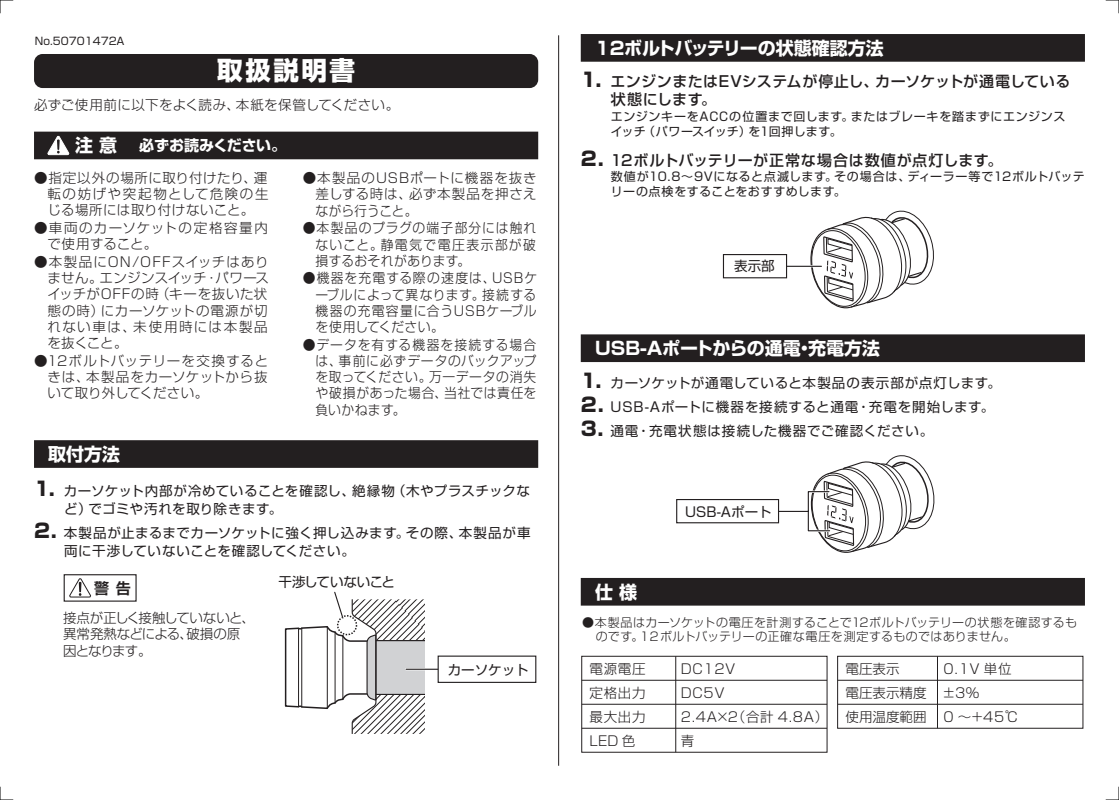
<style>
.page{position:relative;width:1119px;height:800px;background:#fff}
.page>*{position:absolute;margin:0;border:0;box-sizing:border-box;transform-origin:0 0}
.t1{font:800 25.5px "Shin Go Pro";letter-spacing:.1em;color:#fff}
.t2{font:700 18px "Shin Go Pro";color:#fff}
.t3{font:500 15px/18px "Shin Go Pro";letter-spacing:.025em;color:#231f20}
.t4{font:700 15px "Shin Go Pro";letter-spacing:-.01em;color:#fff}
.t5{font:700 15px "Shin Go Pro De";color:#231f20}
.t6{font:300 13.5px/16.2px "Shin Go Pro";letter-spacing:.045em;color:#231f20;text-align:justify}
.t7{font:13.5px/18px "Shin Go Pro";letter-spacing:.045em;color:#231f20}
.t8{font:300 13.5px/16.2px "Shin Go Pro";letter-spacing:.045em;color:#231f20;text-align:justify;scale:.95 1}
.t9{font:300 13.5px/16.2px "Shin Go Pro";letter-spacing:-.05em;color:#231f20}
.t10{font:300 13.5px "Shin Go Pro";letter-spacing:.025em;color:#231f20}
.t11{font:300 13.5px/16.2px "Shin Go Pro";letter-spacing:.08em;color:#231f20}
.t12{font:300 13.5px/23.9px "Shin Go Pro";color:#231f20}
.t13{font:13.5px "Shin Go Pro";letter-spacing:-.03em;color:#231f20}
.t14{font:12px/15px "Shin Go Pro";letter-spacing:.05em;color:#231f20}
.t15{font:300 12px/14.4px "Shin Go Pro";letter-spacing:.025em;color:#231f20}
.t16{font:10.5px "Shin Go Pro";color:#231f20}
.s1{font-size:18px}
.s2{font-weight:800;font-size:19.5px}
</style>
<div class="page">
<div style="left:34px;top:54px;width:504px;height:34px;background:#231f20;border-radius:9px"></div>
<div style="left:580px;top:334px;width:504px;height:28px;background:#231f20"></div>
<div style="left:580px;top:34px;width:504px;height:28px;background:#231f20"></div>
<div style="left:580px;top:577px;width:504px;height:28px;background:#231f20"></div>
<div style="left:34px;top:440px;width:504px;height:28px;background:#231f20"></div>
<div style="left:34px;top:132px;width:504px;height:27px;background:#231f20"></div>
<svg style="left:47px;top:136px;width:23px;height:19px"></svg>
<svg style="left:284px;top:591px;width:140px;height:142px"></svg>
<hr style="left:406px;top:668px;width:33px;height:2px;background:#fff">
<hr style="left:406px;top:668px;width:33px;height:1px;background:#231f20">
<div style="left:437px;top:655px;width:99px;height:27px;background:#fff"></div>
<hr style="left:558px;top:35px;width:1px;height:730px;background:#231f20">
<svg style="left:810px;top:210px;width:124px;height:99px"></svg>
<hr style="left:783px;top:265px;width:38px;height:2px;background:#fff">
<hr style="left:783px;top:266px;width:38px;height:1px;background:#231f20">
<div style="left:722px;top:254px;width:65px;height:24px;background:#fff;border:1px solid #231f20"></div>
<div style="left:581px;top:655px;width:246px;height:97px;border:1px solid #231f20"></div>
<hr style="left:581px;top:679px;width:246px;height:1px;background:#231f20">
<hr style="left:581px;top:703px;width:246px;height:1px;background:#231f20">
<hr style="left:581px;top:727px;width:246px;height:1px;background:#231f20">
<hr style="left:675px;top:656px;width:1px;height:96px;background:#231f20">
<div style="left:837px;top:655px;width:246px;height:73px;border:1px solid #231f20"></div>
<hr style="left:837px;top:679px;width:245px;height:1px;background:#231f20">
<hr style="left:837px;top:703px;width:245px;height:1px;background:#231f20">
<hr style="left:937px;top:656px;width:1px;height:72px;background:#231f20">
<svg style="left:776px;top:455px;width:159px;height:98px"></svg>
<div style="left:676px;top:499px;width:103px;height:24px;background:#fff;border:1px solid #231f20"></div>
<svg style="left:69px;top:578px;width:22px;height:19px"></svg>
<div style="left:64px;top:574px;width:73px;height:27px;border:1px solid #231f20"></div>
<svg style="left:0;top:786px;width:13px;height:14px"></svg>
<svg style="left:0;top:0;width:13px;height:13px"></svg>
<svg style="left:1105px;top:0;width:14px;height:13px"></svg>
<svg style="left:1105px;top:786px;width:14px;height:14px"></svg>
<p class="t16" style="left:35px;top:32px;width:91px">No.50701472A</p>
<h1 class="t1" style="left:217px;top:50px;width:139px">取扱説明書</h1>
<p class="t10" style="left:34px;top:94px;width:367px">必ずご使用前に以下をよく読み、本紙を保管してください。</p>
<p class="t4" style="left:75px;top:134px;width:212px"><span class="s1">注 意</span> 必ずお読みください。</p>
<p class="t6" style="left:47px;top:168px;width:223px;text-indent:-13px">●指定以外の場所に取り付けたり、運転の妨げや突起物として危険の生じる場所には取り付けないこと。</p>
<p class="t11" style="left:47px;top:218px;width:222px;text-indent:-13px">●車両のカーソケットの定格容量内で使用すること。</p>
<p class="t6" style="left:47px;top:252px;width:223px;text-indent:-13px">●本製品にON/OFFスイッチはありません。エンジンスイッチ・パワースイッチがOFFの時（キーを抜いた状態の時）にカーソケットの電源が切れない車は、未使用時には本製品を抜くこと。</p>
<p class="t6" style="left:47px;top:351px;width:222px;text-indent:-13px">●12ボルトバッテリーを交換するときは、本製品をカーソケットから抜いて取り外してください。</p>
<h2 class="t2" style="left:48px;top:439px;width:73px">取付方法</h2>
<p class="t6" style="left:315px;top:168px;width:223px;text-indent:-13px">●本製品のUSBポートに機器を抜き差しする時は、必ず本製品を押さえながら行うこと。</p>
<p class="t8" style="left:315px;top:218px;width:234px;text-indent:-13px">●本製品のプラグの端子部分には触れないこと。静電気で電圧表示部が破損するおそれがあります。</p>
<p class="t8" style="left:315px;top:268px;width:235px;text-indent:-13px">●機器を充電する際の速度は、USBケーブルによって異なります。接続する機器の充電容量に合うUSBケーブルを使用してください。</p>
<p class="t8" style="left:315px;top:335px;width:234px;text-indent:-13px">●データを有する機器を接続する場合は、事前に必ずデータのバックアップを取ってください。万一データの消失や破損があった場合、当社では責任を負いかねます。</p>
<p class="t7" style="left:64px;top:480px;width:467px;text-indent:-30px"><span class="s2">1.</span> カーソケット内部が冷めていることを確認し、絶縁物（木やプラスチックなど）でゴミや汚れを取り除きます。</p>
<p class="t7" style="left:64px;top:522px;width:468px;text-indent:-30px"><span class="s2">2.</span> 本製品が止まるまでカーソケットに強く押し込みます。その際、本製品が車両に干渉していないことを確認してください。</p>
<p class="t5" style="left:94px;top:575px;width:38px">警 告</p>
<p class="t9" style="left:63px;top:608px;width:193px">接点が正しく接触していないと、異常発熱などによる、破損の原因となります。</p>
<p class="t13" style="left:278px;top:570px;width:118px">干渉していないこと</p>
<p class="t7" style="left:447px;top:659px;width:82px">カーソケット</p>
<h2 class="t2" style="left:595px;top:34px;width:290px">12ボルトバッテリーの状態確認方法</h2>
<p class="t3" style="left:610px;top:71px;width:461px;text-indent:-30px"><span class="s2">1.</span> エンジンまたはEVシステムが停止し、カーソケットが通電している状態にします。</p>
<p class="t14" style="left:610px;top:107px;width:456px">エンジンキーをACCの位置まで回します。またはブレーキを踏まずにエンジンスイッチ（パワースイッチ）を1回押します。</p>
<p class="t3" style="left:580px;top:149px;width:423px"><span class="s2">2.</span> 12ボルトバッテリーが正常な場合は数値が点灯します。</p>
<p class="t14" style="left:610px;top:167px;width:475px">数値が10.8～9Vになると点滅します。その場合は、ディーラー等で12ボルトバッテリーの点検をすることをおすすめします。</p>
<p class="t7" style="left:734px;top:255px;width:42px">表示部</p>
<h2 class="t2" style="left:595px;top:334px;width:286px">USB-Aポートからの通電・充電方法</h2>
<p class="t7" style="left:580px;top:372px;width:421px"><span class="s2">1.</span> カーソケットが通電していると本製品の表示部が点灯します。</p>
<p class="t7" style="left:580px;top:396px;width:415px"><span class="s2">2.</span> USB-Aポートに機器を接続すると通電・充電を開始します。</p>
<p class="t7" style="left:580px;top:420px;width:354px"><span class="s2">3.</span> 通電・充電状態は接続した機器でご確認ください。</p>
<h2 class="t2" style="left:595px;top:577px;width:43px">仕 様</h2>
<p class="t7" style="left:685px;top:500px;width:88px">USB-Aポート</p>
<p class="t15" style="left:595px;top:613px;width:483px;text-indent:-13px">●本製品はカーソケットの電圧を計測することで12ボルトバッテリーの状態を確認するものです。１２ボルトバッテリーの正確な電圧を測定するものではありません。</p>
<p class="t6" style="left:589px;top:655px;width:58px;line-height:23.9px">電源電圧定格出力最大出力LED 色</p>
<p class="t6" style="left:680px;top:655px;width:149px;line-height:23.9px;text-align:left">DC12V<br>DC5V<br>2.4A×2（合計 4.8A）青</p>
<p class="t12" style="left:845px;top:655px;width:82px">電圧表示<br>電圧表示精度使用温度範囲</p>
<p class="t6" style="left:942px;top:655px;width:78px;line-height:23.9px;text-align:left">0.1V 単位±3％<br>0 ～＋45℃</p>
</div>
